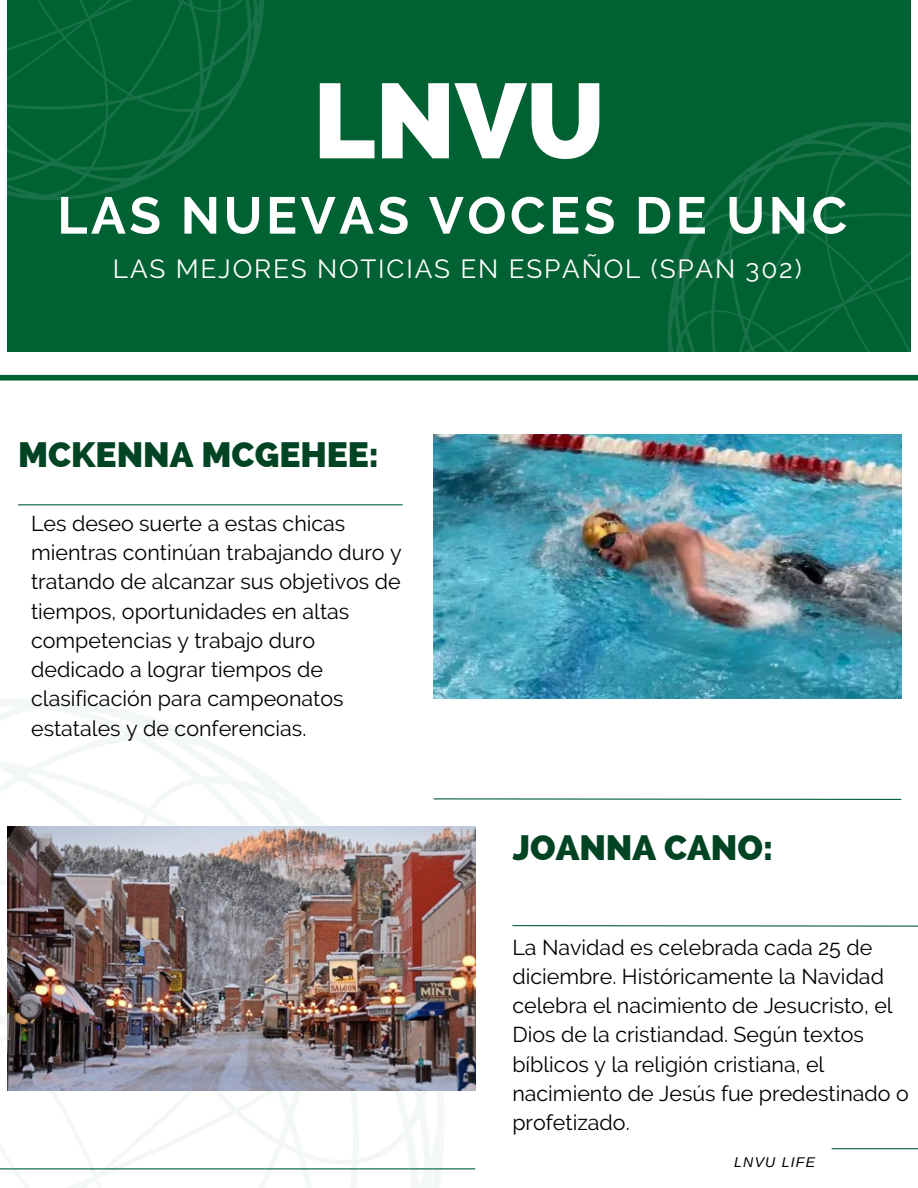
<style>
.page{position:relative;width:918px;height:1188px;background:#fff}
.page>*{position:absolute;margin:0;border:0;box-sizing:border-box;transform-origin:0 0}
.t1{font:800 105.75px "Raleway";color:#fff}
.t2{font:700 51.6px "Raleway";letter-spacing:.07em;color:#fff}
.t3{font:800 35.25px "Raleway";color:#014424}
.t4{font:26.1px "Raleway";letter-spacing:.07em;color:#fff}
.t5{font:21.45px/29.2px "Raleway";color:#000}
.t6{font:italic 14.1px "Arimo";letter-spacing:.085em;color:#000}
</style>
<div class="page">
<svg style="left:0;top:698px;width:444px;height:490px"></svg>
<img style="left:434px;top:434px;width:468px;height:265px">
<img style="left:8px;top:827px;width:468px;height:264px">
<div style="left:8px;top:0;width:903px;height:352px;background:#006233"></div>
<svg style="left:7px;top:0;width:257px;height:200px"></svg>
<svg style="left:668px;top:122px;width:250px;height:423px"></svg>
<div style="left:0;top:375px;width:918px;height:6px;background:#006233"></div>
<hr style="left:18px;top:504px;width:385px;height:1px;background:#006233">
<svg style="left:433px;top:798px;width:469px;height:3px"></svg>
<svg style="left:512px;top:925px;width:406px;height:2px"></svg>
<hr style="left:0;top:1168px;width:475px;height:1px;background:#006233">
<hr style="left:832px;top:1148px;width:86px;height:1px;background:#006233">
<p class="t1" style="left:313px;top:59px;width:293px">LNVU</p>
<p class="t2" style="left:57px;top:185px;width:791px">LAS NUEVAS VOCES DE UNC</p>
<p class="t4" style="left:113px;top:253px;width:690px">LAS MEJORES NOTICIAS EN ESPAÑOL (SPAN 302)</p>
<h1 class="t3" style="left:18px;top:434px;width:362px">MCKENNA MCGEHEE:</h1>
<h2 class="t5" style="left:31px;top:509px;width:372px">Les deseo suerte a estas chicas mientras continúan trabajando duro y tratando de alcanzar sus objetivos de tiempos, oportunidades en altas competencias y trabajo duro dedicado a lograr tiempos de clasificación para campeonatos estatales y de conferencias.</h2>
<h3 class="t3" style="left:512px;top:827px;width:262px">JOANNA CANO:</h3>
<p class="t5" style="left:512px;top:932px;width:398px">La Navidad es celebrada cada 25 de diciembre. Históricamente la Navidad celebra el nacimiento de Jesucristo, el Dios de la cristiandad. Según textos bíblicos y la religión cristiana, el nacimiento de Jesús fue predestinado o profetizado.</p>
<h2 class="t6" style="left:734px;top:1154px;width:82px">LNVU LIFE</h2>
</div>
